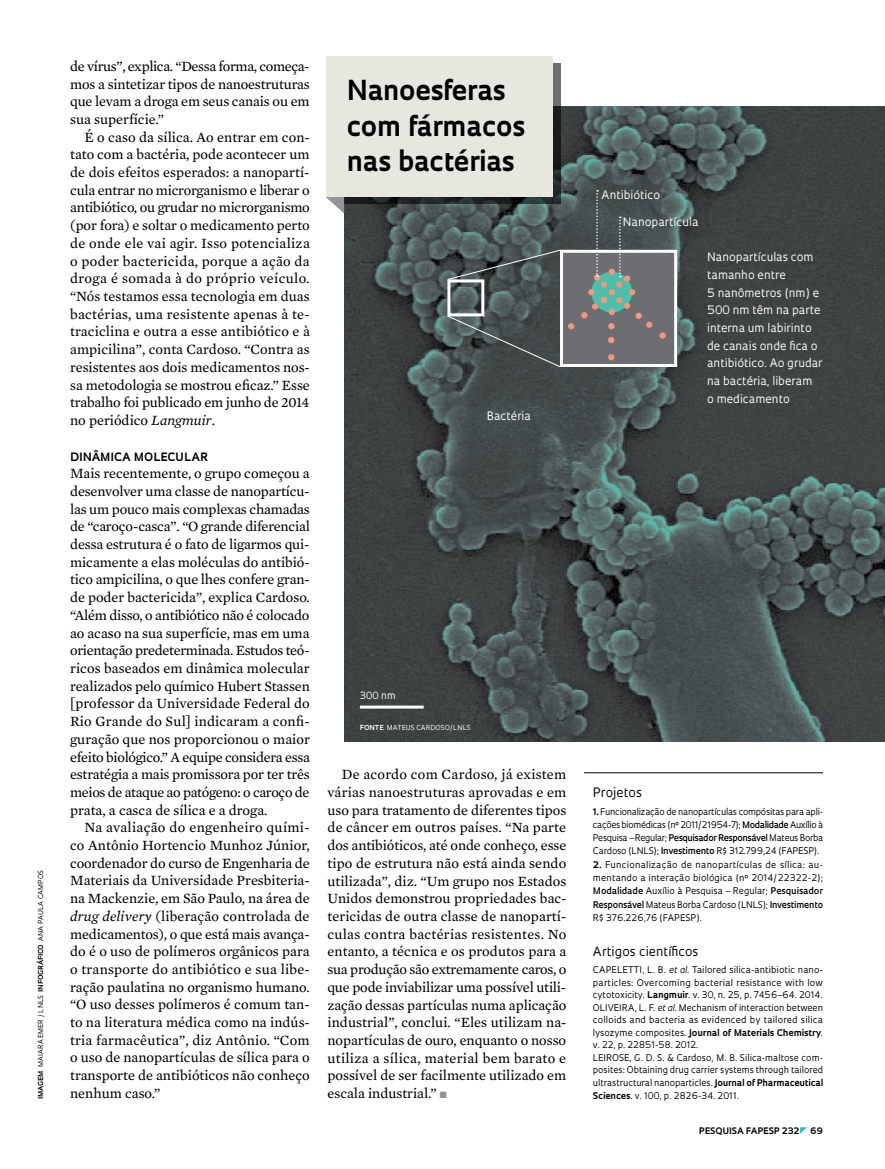
<style>
.page{position:relative;width:885px;height:1169px;background:#fff}
.page>*{position:absolute;margin:0;border:0;box-sizing:border-box;transform-origin:0 0}
.t1{font:700 26.85px/35.4px "Oculum";letter-spacing:-.01em;color:#000}
.t2{font:14.4px/17.7px "Mercury Text G2";color:#000;text-align:justify}
.t3{font:12.6px "Oculum";color:#000}
.t4{font:11.4px/17.7px "Oculum";color:#fff}
.t5{font:700 11.25px "Oculum";letter-spacing:.035em;color:#000}
.t6{font:9.75px "Oculum";color:#fff}
.t7{font:9px/12.5px "Oculum";color:#000;text-align:justify}
.t8{font:700 8.7px "Oculum";letter-spacing:.01em;color:#000}
.t9{font:6.75px "Oculum";letter-spacing:.02em;color:#000}
.t10{font:6.75px "Oculum";letter-spacing:.015em;color:#fff}
.s1{font-weight:700}
.s2{font-style:italic}
.s3{color:#939598}
.s4{font-weight:600}
</style>
<div class="page">
<img style="left:344px;top:106px;width:541px;height:635px">
<svg style="left:447px;top:249px;width:114px;height:31px;background:#4c5555"></svg>
<hr style="left:584px;top:772px;width:239px;height:1px;background:#000">
<svg style="left:344px;top:63px;width:217px;height:141px;background:#272d2e"></svg>
<svg style="left:326px;top:197px;width:18px;height:16px"></svg>
<div style="left:326px;top:56px;width:227px;height:141px;background:#e7e7e0"></div>
<hr style="left:360px;top:705px;width:64px;height:3px;background:#fff">
<div style="left:560px;top:250px;width:117px;height:117px;background:#6d6e71;border:3px solid #fff"></div>
<svg style="left:593px;top:273px;width:40px;height:40px"></svg>
<div style="left:591px;top:272px;width:41px;height:40px;background:#4cc0ad;border-radius:50%"></div>
<svg style="left:629px;top:289px;width:6px;height:6px"></svg>
<div style="left:624px;top:302px;width:6px;height:7px;background:#f79679;border-radius:50%"></div>
<div style="left:624px;top:275px;width:6px;height:7px;background:#f79679;border-radius:50%"></div>
<div style="left:594px;top:274px;width:6px;height:7px;background:#f79679;border-radius:50%"></div>
<div style="left:601px;top:281px;width:6px;height:7px;background:#f79679;border-radius:50%"></div>
<svg style="left:616px;top:281px;width:7px;height:7px"></svg>
<div style="left:616px;top:297px;width:7px;height:6px;background:#f79679;border-radius:50%"></div>
<svg style="left:608px;top:337px;width:6px;height:6px"></svg>
<div style="left:608px;top:323px;width:7px;height:6px;background:#f79679;border-radius:50%"></div>
<svg style="left:608px;top:354px;width:6px;height:6px"></svg>
<svg style="left:581px;top:289px;width:34px;height:30px"></svg>
<svg style="left:568px;top:323px;width:7px;height:7px"></svg>
<svg style="left:635px;top:312px;width:18px;height:16px"></svg>
<svg style="left:659px;top:332px;width:7px;height:7px"></svg>
<svg style="left:596px;top:190px;width:2px;height:87px"></svg>
<svg style="left:609px;top:217px;width:12px;height:60px"></svg>
<div style="left:447px;top:279px;width:37px;height:37px;border:3px solid #fff"></div>
<svg style="left:447px;top:315px;width:114px;height:53px;background:#4c5353"></svg>
<p class="t9" style="left:36px;top:1098px;width:230px;rotate:-90deg"><span class="s1">imagem</span> Maiara Em er / LNLS <span class="s1">infográficO</span> ana paula campos</p>
<p class="t2" style="left:70px;top:56px;width:241px">de vírus”, explica. “Dessa forma, começa&shy;mos a sintetizar tipos de nanoestruturas que levam a droga em seus canais ou em sua superfície.”</p>
<p class="t2" style="left:70px;top:127px;width:241px;text-indent:14px">É o caso da sílica. Ao entrar em con&shy;tato com a bactéria, pode acontecer um de dois efeitos esperados: a nanopartí&shy;cula entrar no microrganismo e liberar o antibiótico, ou grudar no microrganismo (por fora) e soltar o medicamento perto de onde ele vai agir. Isso potencializa o poder bactericida, porque a ação da droga é somada à do próprio veículo. “Nós testamos essa tecnologia em duas bactérias, uma resistente apenas à te&shy;traciclina e outra a esse antibiótico e à ampicilina”, conta Cardoso. “Contra as resistentes aos dois medicamentos nos&shy;sa metodologia se mostrou eficaz.” Esse trabalho foi publicado em junho de 2014 no periódico <span class="s2">Langmuir</span>.</p>
<p class="t5" style="left:70px;top:448px;width:139px">dinâmica molecu lar</p>
<p class="t2" style="left:70px;top:464px;width:241px">Mais recentemente, o grupo começou a desenvolver uma classe de nanopartícu&shy;las um pouco mais complexas chamadas de “caroço-casca”. “O grande diferencial dessa estrutura é o fato de ligarmos qui&shy;micamente a elas moléculas do antibió&shy;tico ampicilina, o que lhes confere gran&shy;de poder bactericida”, explica Cardoso. “Além disso, o antibiótico não é colocado ao acaso na sua superfície, mas em uma orientação predeterminada. Estudos teó&shy;ricos baseados em dinâmica molecular realizados pelo químico Hubert Stassen [professor da Universidade Federal do Rio Grande do Sul] indicaram a confi&shy;guração que nos proporcionou o maior efeito biológico.” A equipe considera essa estratégia a mais promissora por ter três meios de ataque ao patógeno: o caroço de prata, a casca de sílica e a droga.</p>
<p class="t2" style="left:70px;top:818px;width:241px;text-indent:14px">Na avaliação do engenheiro quími&shy;co Antônio Hortencio Munhoz Júnior, coordenador do curso de Engenharia de Materiais da Universidade Presbiteria&shy;na Mackenzie, em São Paulo, na área de <span class="s2">drug delivery</span> (liberação controlada de medicamentos), o que está mais avança&shy;do é o uso de polímeros orgânicos para o transporte do antibiótico e sua libe&shy;ração paulatina no organismo humano. “O uso desses polímeros é comum tan&shy;to na literatura médica como na indús&shy;tria farmacêutica”, diz Antônio. “Com o uso de nanopartículas de sílica para o transporte de antibióticos não conheço nenhum caso.”</p>
<h1 class="t1" style="left:347px;top:71px;width:180px">Nanoesferas com fármacos nas bactérias</h1>
<p class="t4" style="left:487px;top:407px;width:46px">Bactéria</p>
<p class="t6" style="left:360px;top:689px;width:37px">300 nm</p>
<p class="t10" style="left:360px;top:723px;width:112px"><span class="s1">Fonte</span> Mateus Cardoso/LNLS</p>
<p class="t2" style="left:327px;top:765px;width:241px;text-indent:14px">De acordo com Cardoso, já existem várias nanoestruturas aprovadas e em uso para tratamento de diferentes tipos de câncer em outros países. “Na parte dos antibióticos, até onde conheço, esse tipo de estrutura não está ainda sendo utilizada”, diz. “Um grupo nos Estados Unidos demonstrou propriedades bac&shy;tericidas de outra classe de nanopartí&shy;culas contra bactérias resistentes. No entanto, a técnica e os produtos para a sua produção são extremamente caros, o que pode inviabilizar uma possível utili&shy;zação dessas partículas numa aplicação industrial”, conclui. “Eles utilizam na&shy;nopartículas de ouro, enquanto o nosso utiliza a sílica, material bem barato e possível de ser facilmente utilizado em escala industrial.” <span class="s3">■</span></p>
<p class="t4" style="left:601px;top:186px;width:60px">Antibiótico</p>
<p class="t4" style="left:623px;top:212px;width:77px">Nanopartícula</p>
<p class="t4" style="left:707px;top:248px;width:117px">Nanopartículas com tamanho entre<br>5 nanômetros (nm) e<br>500 nm têm na parte interna um labirinto de canais onde fica o antibiótico. Ao grudar na bactéria, liberam<br>o medicamento</p>
<p class="t3" style="left:593px;top:784px;width:50px">Projetos</p>
<p class="t7" style="left:593px;top:804px;width:232px;line-height:13.4px"><span class="s1">1.</span> Funcionalização de nanopartículas compósitas para apli&shy;cações biomédicas (nº 2011/21954-7); <span class="s4">Modalidade</span> Auxílio à Pesquisa – Regular; <span class="s4">Pesquisador Responsável</span> Mateus Borba Cardoso (LNLS); <span class="s4">Investimento</span> R$ 312.799,24 (FAPESP).</p>
<p class="t7" style="left:593px;top:857px;width:232px;line-height:13.4px"><span class="s1">2.</span> Funcionalização de nanopartículas de sílica: au&shy;mentando a interação biológica (nº 2014/22322-2); <span class="s4">Modalidade</span> Auxílio à Pesquisa – Regular; <span class="s4">Pesquisador Responsável</span> Mateus Borba Cardoso (LNLS); <span class="s4">Investimento </span>R$ 376.226,76 (FAPESP).</p>
<p class="t3" style="left:593px;top:943px;width:107px">Artigos científicos</p>
<p class="t7" style="left:593px;top:963px;width:232px;text-align:left">Capeletti, L. B. <span class="s2">et al.</span> Tailored silica-antibiotic nano&shy;particles: Overcoming bacterial resistance with low cytotoxicity. <span class="s1">Langmuir</span>. v. 30, n. 25, p. 7456–64. 2014.<br>Oliveira, L. F. <span class="s2">et al.</span> Mechanism of interaction between colloids and bacteria as evidenced by tailored silica lysozyme composites. <span class="s1">Journal of Materials Chemistry</span>. v. 22, p. 22851-58. 2012.<br>Leirose, G . D. S. &amp; Cardoso, M. B. Silica-maltose com&shy;posites: Obtaining drug carrier systems through tailored ultrastructural nanoparticles. <span class="s1">Journal of Pharmaceutical Sciences</span>. v. 100, p. 2826-34. 2011.</p>
<p class="t8" style="left:699px;top:1124px;width:126px">pESQUISA FAPESP 232 69</p>
</div>
